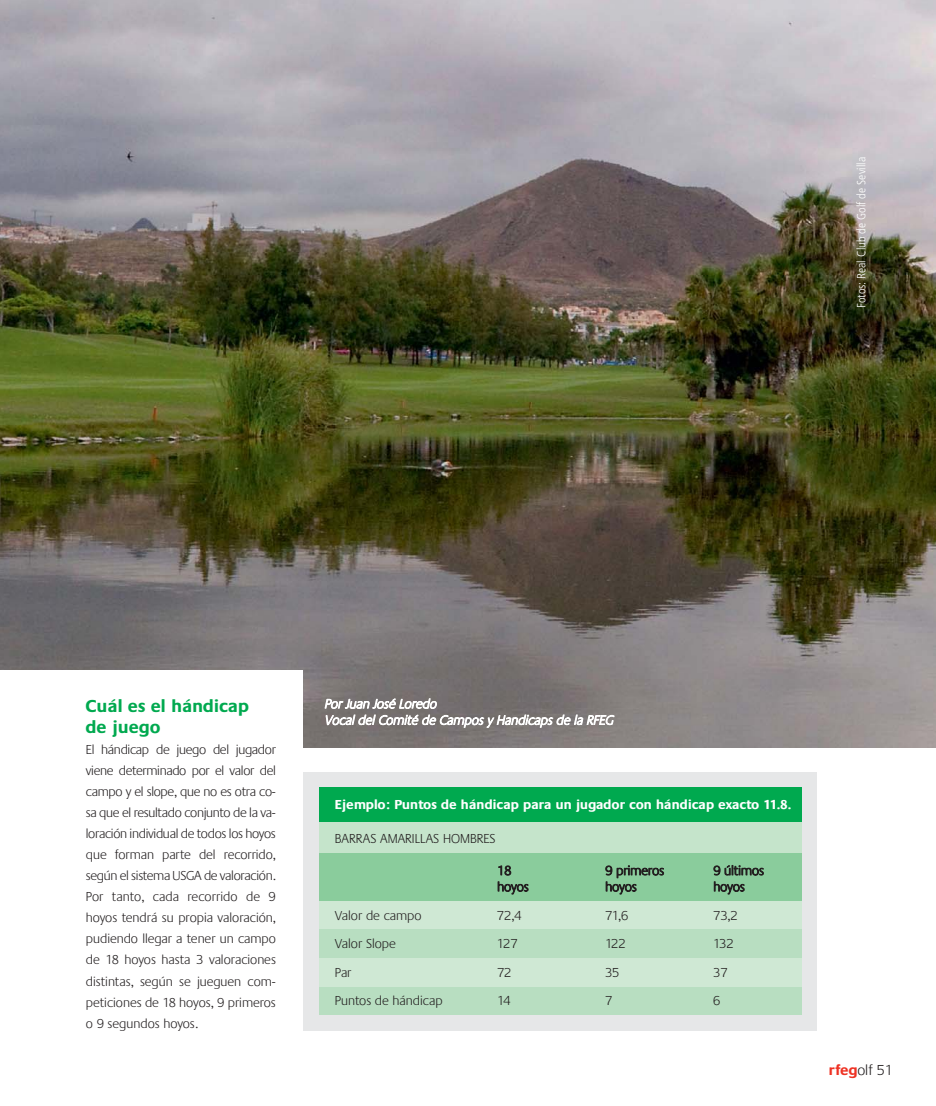
<style>
.page{position:relative;width:936px;height:1106px;background:#fff}
.page>*{position:absolute;margin:0;border:0;box-sizing:border-box;transform-origin:0 0}
.t1{font:700 18px/21px "Praxis";letter-spacing:.02em;color:#00a94f}
.t2{font:300 15px "Praxis";color:#231f20}
.t3{font:300 13.5px/21px "Praxis";color:#231f20;text-align:justify}
.t4{font:700 13.5px "Praxis";letter-spacing:.025em;color:#fff}
.t5{font:italic 300 13.5px/16.2px "Praxis";color:#fff}
.t6{font:300 condensed 12px "Frutiger";color:#fff}
.s1{font-weight:700;color:#ee3224}
</style>
<div class="page">
<img style="left:0;top:0;width:935px;height:747px">
<div style="left:0;top:670px;width:302px;height:107px;background:#fff"></div>
<div style="left:303px;top:772px;width:513px;height:259px;background:#e6e7e8"></div>
<div style="left:319px;top:985px;width:482px;height:29px;background:#b8dec1"></div>
<div style="left:319px;top:957px;width:482px;height:29px;background:#cfe8d4"></div>
<div style="left:319px;top:928px;width:482px;height:29px;background:#b8dec1"></div>
<div style="left:319px;top:899px;width:482px;height:29px;background:#cfe8d4"></div>
<div style="left:319px;top:848px;width:482px;height:52px;background:#8acc9c"></div>
<div style="left:319px;top:818px;width:482px;height:34px;background:#c5e4cb"></div>
<div style="left:319px;top:787px;width:482px;height:34px;background:#00a94f"></div>
<p class="t6" style="left:856px;top:308px;width:152px;rotate:-90deg">Fotos: Real Club de Golf de Sevilla</p>
<h1 class="t1" style="left:86px;top:697px;width:164px">Cuál es el hándicap de juego</h1>
<p class="t3" style="left:86px;top:740px;width:191px">El hándicap de juego del jugador viene determinado por el valor del campo y el slope, que no es otra co&shy;sa que el resultado conjunto de la va&shy;loración individual de todos los hoyos que forman parte del recorrido, según el sistema USGA de valoración.<br>Por tanto, cada recorrido de 9 hoyos tendrá su propia valoración, pudiendo llegar a tener un campo de 18 hoyos hasta 3 valoraciones distintas, según se jueguen com&shy;peticiones de 18 hoyos, 9 primeros o 9 segundos hoyos.</p>
<p class="t5" style="left:324px;top:697px;width:293px">Por Juan José Loredo<br>Vocal del Comité de Campos y Handicaps de la RFEG</p>
<p class="t4" style="left:335px;top:799px;width:458px">Ejemplo: Puntos de hándicap para un jugador con hándicap exacto 11.8.</p>
<p class="t3" style="left:335px;top:829px;width:162px">BARRAS AMARILLAS HOMBRES</p>
<p class="t3" style="left:497px;top:861px;width:16px">18</p>
<p class="t3" style="left:605px;top:861px;width:60px">9 primeros</p>
<p class="t3" style="left:713px;top:861px;width:52px">9 últimos</p>
<p class="t3" style="left:497px;top:877px;width:33px">hoyos</p>
<p class="t3" style="left:605px;top:877px;width:33px">hoyos</p>
<p class="t3" style="left:713px;top:877px;width:33px">hoyos</p>
<p class="t3" style="left:335px;top:906px;width:88px">Valor de campo</p>
<p class="t3" style="left:497px;top:906px;width:26px">72,4</p>
<p class="t3" style="left:605px;top:906px;width:25px">71,6</p>
<p class="t3" style="left:713px;top:906px;width:26px">73,2</p>
<p class="t3" style="left:335px;top:934px;width:62px">Valor Slope</p>
<p class="t3" style="left:497px;top:934px;width:22px">127</p>
<p class="t3" style="left:605px;top:934px;width:22px">122</p>
<p class="t3" style="left:713px;top:934px;width:22px">132</p>
<p class="t3" style="left:335px;top:963px;width:18px">Par</p>
<p class="t3" style="left:497px;top:963px;width:16px">72</p>
<p class="t3" style="left:605px;top:963px;width:16px">35</p>
<p class="t3" style="left:713px;top:963px;width:16px">37</p>
<p class="t3" style="left:335px;top:991px;width:109px">Puntos de hándicap</p>
<p class="t3" style="left:497px;top:991px;width:15px">14</p>
<p class="t3" style="left:605px;top:991px;width:9px">7</p>
<p class="t3" style="left:713px;top:991px;width:9px">6</p>
<p class="t2" style="left:828px;top:1064px;width:65px"><span class="s1">rfeg</span>olf 51</p>
</div>
